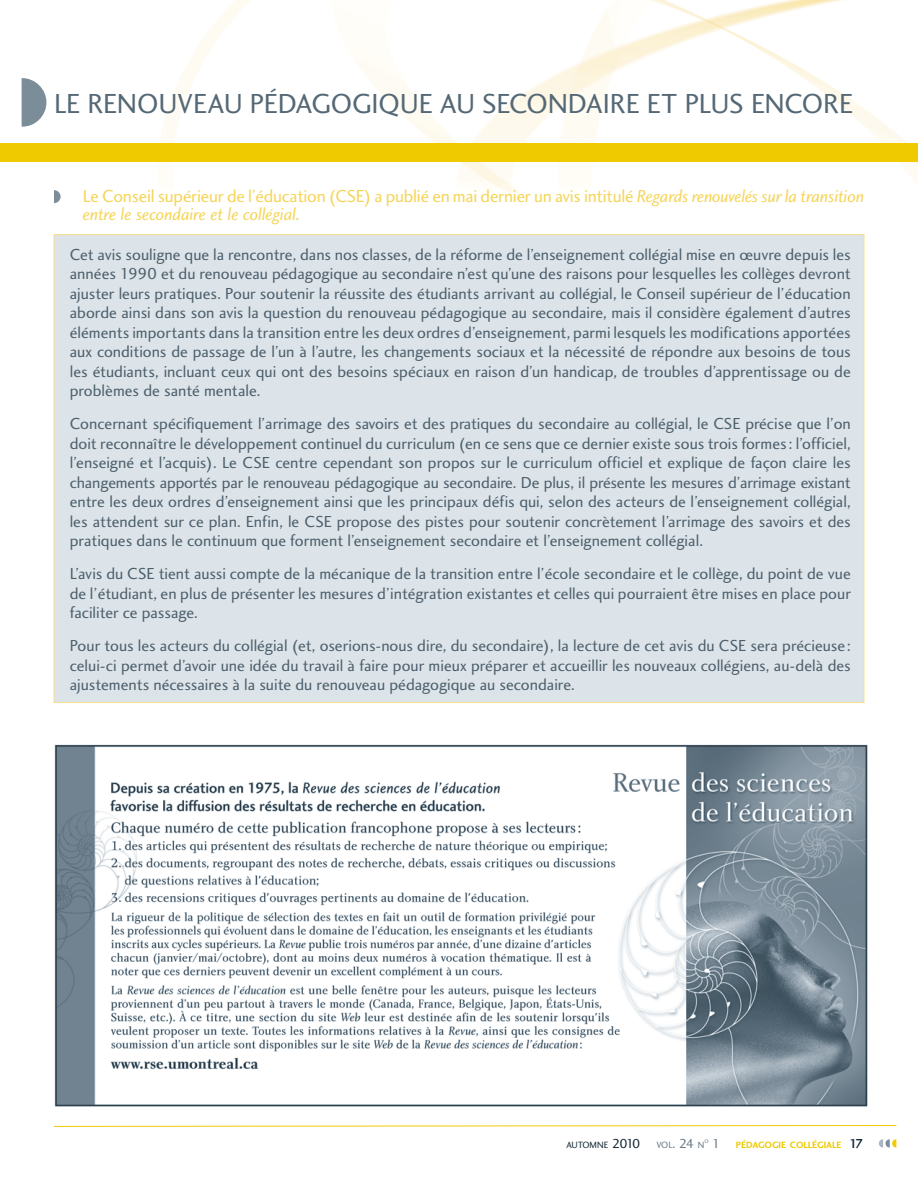
<style>
.page{position:relative;width:918px;height:1188px;background:#fff}
.page>*{position:absolute;margin:0;border:0;box-sizing:border-box;transform-origin:0 0}
.t1{font:28.5px "Charlotte Sans Book Plain";letter-spacing:-.005em;color:#556875}
.t2{font:18px "Charlotte Sans Book Plain";letter-spacing:-.01em;color:#f5d559}
.t3{font:18px "Charlotte Sans Book Italic Plain";letter-spacing:-.01em;color:#f5d559}
.t4{font:16.5px/19.5px "Charlotte Sans Book Plain";color:#4c5f6c;text-align:justify}
.t5{font:9.45px "Charlotte Sans Bold Plain";color:#f0ca00}
.t6{font:9.45px "Charlotte Sans Book Plain";color:#142733}
.t7{font:5.55px "Charlotte Sans Book Plain";color:#687a88}
.s1{font-family:"Charlotte Sans Book Italic Plain"}
.s2{font-family:"Charlotte Sans Book Plain"}
.s3{font-size:13.5px}
.s4{color:#687a88}
.s5{font-size:13.5px;color:#687a88}
.s6{font-family:"Charlotte Sans Book Plain";font-size:13.5px;color:#687a88}
.s7{font-family:"Charlotte Sans Medium Plain";font-size:13.5px;color:#142733}
</style>
<div class="page">
<div style="left:54px;top:235px;width:810px;height:468px;background:#dde4e9"></div>
<img style="left:54px;top:744px;width:814px;height:363px">
<img style="left:0;top:0;width:918px;height:194px">
<svg style="left:22px;top:78px;width:24px;height:49px"></svg>
<div style="left:0;top:144px;width:918px;height:18px;background:#f0ca00"></div>
<svg style="left:54px;top:1125px;width:843px;height:2px;background:#f7e37f"></svg>
<svg style="left:879px;top:1139px;width:17px;height:9px"></svg>
<svg style="left:54px;top:190px;width:7px;height:13px"></svg>
<h1 class="t1" style="left:54px;top:92px;width:801px">LE RENOUVEAU PÉDAGOGIQUE AU SECONDAIRE ET PLUS ENCORE</h1>
<p class="t2" style="left:83px;top:189px;width:783px">Le Conseil supérieur de l’éducation (CSE) a publié en mai dernier un avis intitulé <span class="s1">Regards renouvelés sur la transition</span></p>
<p class="t3" style="left:83px;top:207px;width:218px">entre le secondaire et le collégial<span class="s2">.</span></p>
<p class="t4" style="left:70px;top:246px;width:783px">Cet avis souligne que la rencontre, dans nos classes, de la réforme de l’enseignement collégial mise en œuvre depuis les années 1990 et du renouveau pédagogique au secondaire n’est qu’une des raisons pour lesquelles les collèges devront ajuster leurs pratiques. Pour soutenir la réussite des étudiants arrivant au collégial, le Conseil supérieur de l’éducation aborde ainsi dans son avis la question du renouveau pédagogique au secondaire, mais il considère également d’autres éléments importants dans la transition entre les deux ordres d’enseignement, parmi lesquels les modifications apportées aux conditions de passage de l’un à l’autre, les changements sociaux et la nécessité de répondre aux besoins de tous les étudiants, incluant ceux qui ont des besoins spéciaux en raison d’un handicap, de troubles d’apprentissage ou de problèmes de santé mentale.</p>
<p class="t4" style="left:70px;top:416px;width:783px">Concernant spécifiquement l’arrimage des savoirs et des pratiques du secondaire au collégial, le CSE précise que l’on doit reconnaître le développement continuel du curriculum (en ce sens que ce dernier existe sous trois formes : l’officiel, l’enseigné et l’acquis). Le CSE centre cependant son propos sur le curriculum officiel et explique de façon claire les changements apportés par le renouveau pédagogique au secondaire. De plus, il présente les mesures d’arrimage existant entre les deux ordres d’enseignement ainsi que les principaux défis qui, selon des acteurs de l’enseignement collégial, les attendent sur ce plan. Enfin, le CSE propose des pistes pour soutenir concrètement l’arrimage des savoirs et des pratiques dans le continuum que forment l’enseignement secondaire et l’enseignement collégial.</p>
<p class="t4" style="left:70px;top:566px;width:783px">L’avis du CSE tient aussi compte de la mécanique de la transition entre l’école secondaire et le collège, du point de vue de l’étudiant, en plus de présenter les mesures d’intégration existantes et celles qui pourraient être mises en place pour faciliter ce passage.</p>
<p class="t4" style="left:70px;top:638px;width:783px">Pour tous les acteurs du collégial (et, oserions-nous dire, du secondaire), la lecture de cet avis du CSE sera précieuse : celui-ci permet d’avoir une idée du travail à faire pour mieux préparer et accueillir les nouveaux collégiens, au-delà des ajustements nécessaires à la suite du renouveau pédagogique au secondaire.</p>
<p class="t6" style="left:566px;top:1141px;width:139px">AUTOMNE <span class="s3">2010</span> <span class="s4">VOL</span><span class="s5">. 24</span> <span class="s4">N</span></p>
<p class="t7" style="left:704px;top:1139px;width:6px">O</p>
<p class="t5" style="left:712px;top:1141px;width:153px"><span class="s6">1</span> PÉDAGOGIE COLLÉGIALE <span class="s7">17</span></p>
</div>
